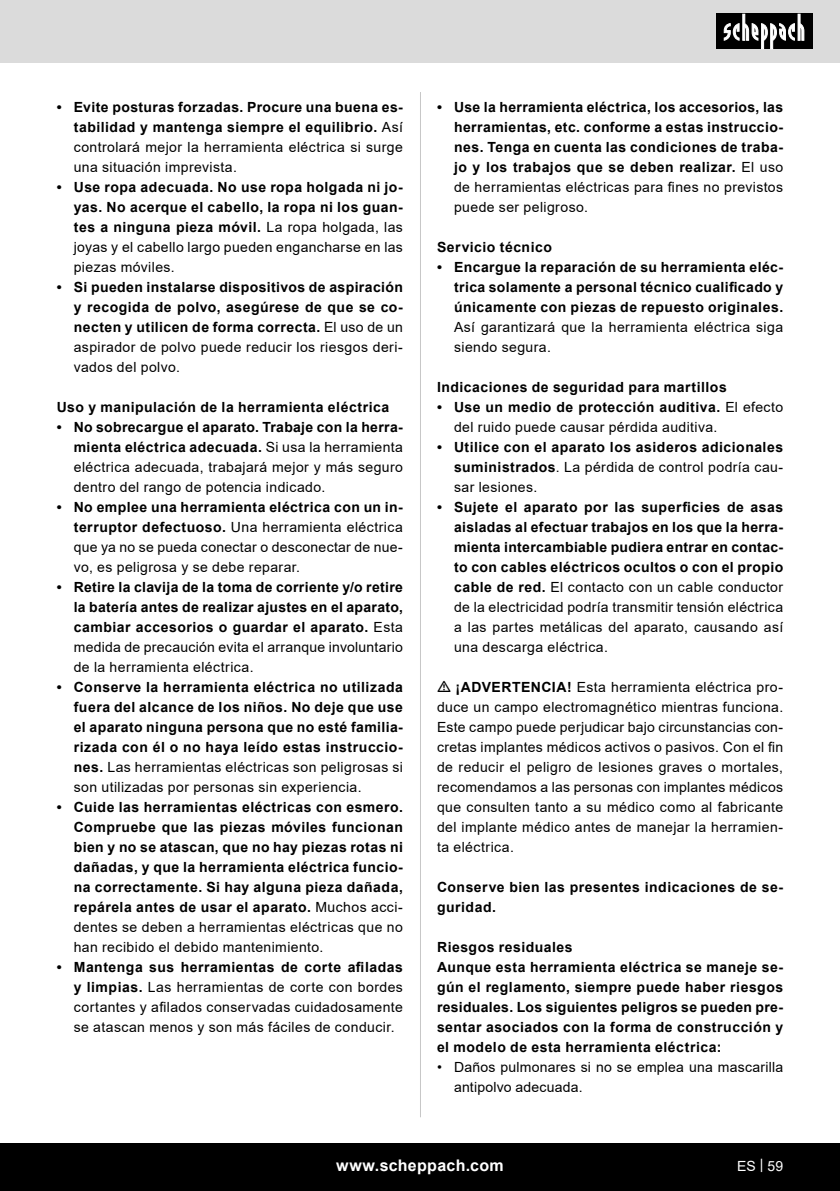
<style>
.page{position:relative;width:840px;height:1191px;background:#fff}
.page>*{position:absolute;margin:0;border:0;box-sizing:border-box;transform-origin:0 0}
.t1{font:700 16px "Arial";letter-spacing:.02em;color:#fff}
.t2{font:700 14px/20px "Arial";letter-spacing:.035em;color:#000;text-align:justify}
.t3{font:14px/20px "Arial";letter-spacing:.03em;color:#000;text-align:justify}
.t4{font:14px "Arial";color:#fff}
.s1{font-weight:400}
.s2{font-weight:700}
</style>
<div class="page">
<div style="left:0;top:0;width:839px;height:63px;background:#dbdbdb"></div>
<div style="left:0;top:1143px;width:839px;height:48px;background:#000"></div>
<div style="left:716px;top:14px;width:96px;height:35px;background:#000"></div>
<svg style="left:723px;top:14px;width:81px;height:35px"></svg>
<hr style="left:420px;top:92px;width:1px;height:1025px;background:#c7c7c7">
<p class="t2" style="left:74px;top:97px;width:330px;text-indent:-17px">• Evite posturas forzadas. Procure una buena es&shy;tabilidad y mantenga siempre el equilibrio. <span class="s1">Así controlará mejor la herramienta eléctrica si surge una situación imprevista.</span></p>
<p class="t2" style="left:74px;top:177px;width:330px;text-indent:-17px">• Use ropa adecuada. No use ropa holgada ni jo&shy;yas. No acerque el cabello, la ropa ni los guan&shy;tes a ninguna pieza móvil. <span class="s1">La ropa holgada, las joyas y el cabello largo pueden engancharse en las piezas móviles.</span></p>
<p class="t2" style="left:74px;top:277px;width:330px;text-indent:-17px">• Si pueden instalarse dispositivos de aspiración y recogida de polvo, asegúrese de que se co&shy;necten y utilicen de forma correcta. <span class="s1">El uso de un aspirador de polvo puede reducir los riesgos deri&shy;vados del polvo.</span></p>
<p class="t2" style="left:57px;top:397px;width:334px">Uso y manipulación de la herramienta eléctrica</p>
<p class="t3" style="left:74px;top:417px;width:330px;text-indent:-17px"><span class="s2">• No sobrecargue el aparato. Trabaje con la herra&shy;mienta eléctrica adecuada.</span> Si usa la herramienta eléctrica adecuada, trabajará mejor y más seguro dentro del rango de potencia indicado.</p>
<p class="t3" style="left:74px;top:497px;width:330px;text-indent:-17px"><span class="s2">• No emplee una herramienta eléctrica con un in&shy;terruptor defectuoso.</span> Una herramienta eléctrica que ya no se pueda conectar o desconectar de nue&shy;vo, es peligrosa y se debe reparar.</p>
<p class="t2" style="left:74px;top:577px;width:330px;text-indent:-17px">• Retire la clavija de la toma de corriente y/o retire la batería antes de realizar ajustes en el aparato, cambiar accesorios o guardar el aparato. <span class="s1">Esta medida de precaución evita el arranque involuntario de la herramienta eléctrica.</span></p>
<p class="t2" style="left:74px;top:677px;width:330px;text-indent:-17px">• Conserve la herramienta eléctrica no utilizada fuera del alcance de los niños. No deje que use el aparato ninguna persona que no esté familia&shy;rizada con él o no haya leído estas instruccio&shy;nes. <span class="s1">Las herramientas eléctricas son peligrosas si son utilizadas por personas sin experiencia.</span></p>
<p class="t2" style="left:74px;top:797px;width:330px;text-indent:-17px">• Cuide las herramientas eléctricas con esmero.<br>Compruebe que las piezas móviles funcionan bien y no se atascan, que no hay piezas rotas ni dañadas, y que la herramienta eléctrica funcio&shy;na correctamente. Si hay alguna pieza dañada, repárela antes de usar el aparato. <span class="s1">Muchos acci&shy;dentes se deben a herramientas eléctricas que no han recibido el debido mantenimiento.</span></p>
<p class="t3" style="left:74px;top:957px;width:330px;text-indent:-17px"><span class="s2">• Mantenga sus herramientas de corte afiladas y limpias.</span> Las herramientas de corte con bordes cortantes y afilados conservadas cuidadosamente se atascan menos y son más fáciles de conducir.</p>
<p class="t2" style="left:454px;top:97px;width:330px;text-indent:-17px">• Use la herramienta eléctrica, los accesorios, las herramientas, etc. conforme a estas instruccio&shy;nes. Tenga en cuenta las condiciones de traba&shy;jo y los trabajos que se deben realizar. <span class="s1">El uso de herramientas eléctricas para fines no previstos puede ser peligroso.</span></p>
<p class="t2" style="left:437px;top:237px;width:116px">Servicio técnico</p>
<p class="t2" style="left:454px;top:257px;width:330px;text-indent:-17px">• Encargue la reparación de su herramienta eléc&shy;trica solamente a personal técnico cualificado y únicamente con piezas de repuesto originales.<br><span class="s1">Así garantizará que la herramienta eléctrica siga siendo segura.</span></p>
<p class="t2" style="left:437px;top:377px;width:291px">Indicaciones de seguridad para martillos</p>
<p class="t3" style="left:454px;top:397px;width:330px;text-indent:-17px"><span class="s2">• Use un medio de protección auditiva.</span> El efecto del ruido puede causar pérdida auditiva.</p>
<p class="t2" style="left:454px;top:437px;width:330px;text-indent:-17px">• Utilice con el aparato los asideros adicionales suministrados<span class="s1">. La pérdida de control podría cau&shy;sar lesiones.</span></p>
<p class="t2" style="left:454px;top:497px;width:330px;text-indent:-17px">• Sujete el aparato por las superficies de asas aisladas al efectuar trabajos en los que la herra&shy;mienta intercambiable pudiera entrar en contac&shy;to con cables eléctricos ocultos o con el propio cable de red. <span class="s1">El contacto con un cable conductor de la electricidad podría transmitir tensión eléctrica a las partes metálicas del aparato, causando así una descarga eléctrica.</span></p>
<p class="t3" style="left:437px;top:677px;width:347px;text-indent:19px"><span class="s2">¡ADVERTENCIA!</span> Esta herramienta eléctrica pro&shy;duce un campo electromagnético mientras funciona.<br>Este campo puede perjudicar bajo circunstancias con&shy;cretas implantes médicos activos o pasivos. Con el fin de reducir el peligro de lesiones graves o mortales, recomendamos a las personas con implantes médicos que consulten tanto a su médico como al fabricante del implante médico antes de manejar la herramien&shy;ta eléctrica.</p>
<p class="t2" style="left:437px;top:877px;width:347px">Conserve bien las presentes indicaciones de se&shy;guridad.</p>
<p class="t2" style="left:437px;top:937px;width:137px">Riesgos residuales</p>
<p class="t2" style="left:437px;top:957px;width:347px">Aunque esta herramienta eléctrica se maneje se&shy;gún el reglamento, siempre puede haber riesgos residuales. Los siguientes peligros se pueden pre&shy;sentar asociados con la forma de construcción y el modelo de esta herramienta eléctrica:</p>
<p class="t3" style="left:454px;top:1057px;width:330px;text-indent:-17px">• Daños pulmonares si no se emplea una mascarilla antipolvo adecuada.</p>
<p class="t1" style="left:336px;top:1154px;width:169px">www.scheppach.com</p>
<p class="t4" style="left:736px;top:1156px;width:47px">ES | 59</p>
</div>
